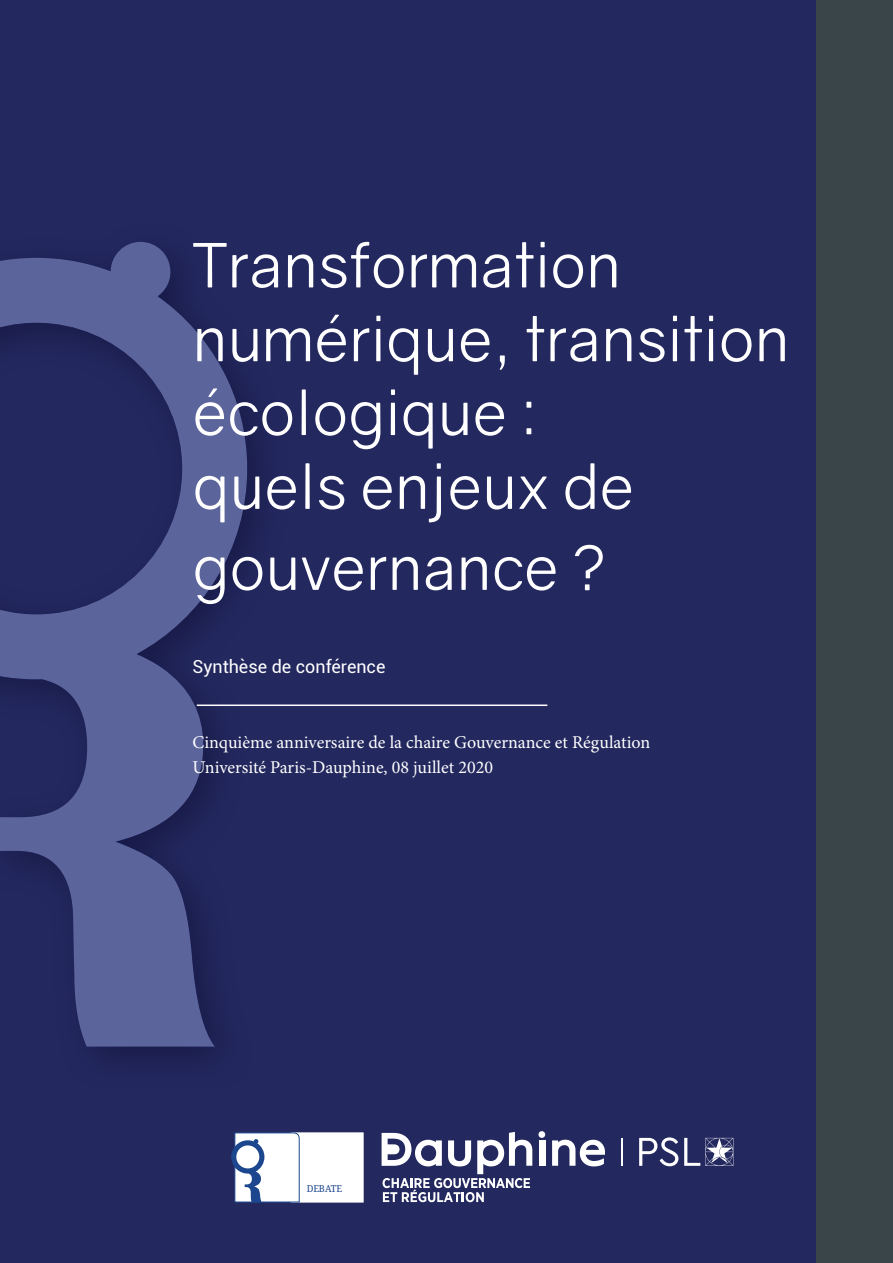
<style>
.page{position:relative;width:893px;height:1263px;background:#fff}
.page>*{position:absolute;margin:0;border:0;box-sizing:border-box;transform-origin:0 0}
.t1{font:61.5px/73.8px "Gravity";color:#fff}
.t2{font:18px "Minion Pro";color:#fff}
.t3{font:18px "Roboto";color:#fff}
.t4{font:9.45px "Droid Serif";color:#1c468d}
</style>
<div class="page">
<div style="left:0;top:0;width:892px;height:1263px;background:#23285f"></div>
<div style="left:816px;top:0;width:77px;height:1263px;background:#3a4549"></div>
<svg style="left:0;top:242px;width:247px;height:805px"></svg>
<div style="left:291px;top:1133px;width:72px;height:69px;background:#fff"></div>
<div style="left:538px;top:1131px;width:7px;height:7px;background:#fff;border-radius:50%"></div>
<svg style="left:639px;top:1137px;width:39px;height:29px"></svg>
<hr style="left:621px;top:1138px;width:2px;height:28px;background:#fff">
<div style="left:539px;top:1140px;width:6px;height:26px;background:#fff"></div>
<svg style="left:552px;top:1140px;width:53px;height:26px"></svg>
<svg style="left:684px;top:1138px;width:49px;height:28px"></svg>
<svg style="left:382px;top:1132px;width:150px;height:70px"></svg>
<svg style="left:231px;top:1132px;width:69px;height:70px;background:#c8d1e1"></svg>
<hr style="left:197px;top:704px;width:350px;height:2px;background:#fff">
<h1 class="t1" style="left:192px;top:229px;width:599px">Transformation numérique, transition écologique :<br>quels enjeux de</h1>
<h1 class="t1" style="left:192px;top:531px;width:415px">gouvernance ?</h1>
<p class="t3" style="left:192px;top:654px;width:195px">Synthèse de conférence</p>
<p class="t2" style="left:192px;top:730px;width:459px">Cinquième anniversaire de la chaire Gouvernance et Régulation</p>
<p class="t2" style="left:192px;top:755px;width:302px">Université Paris-Dauphine, 08 juillet 2020</p>
<p class="t4" style="left:307px;top:1183px;width:37px">DEBATE</p>
</div>
